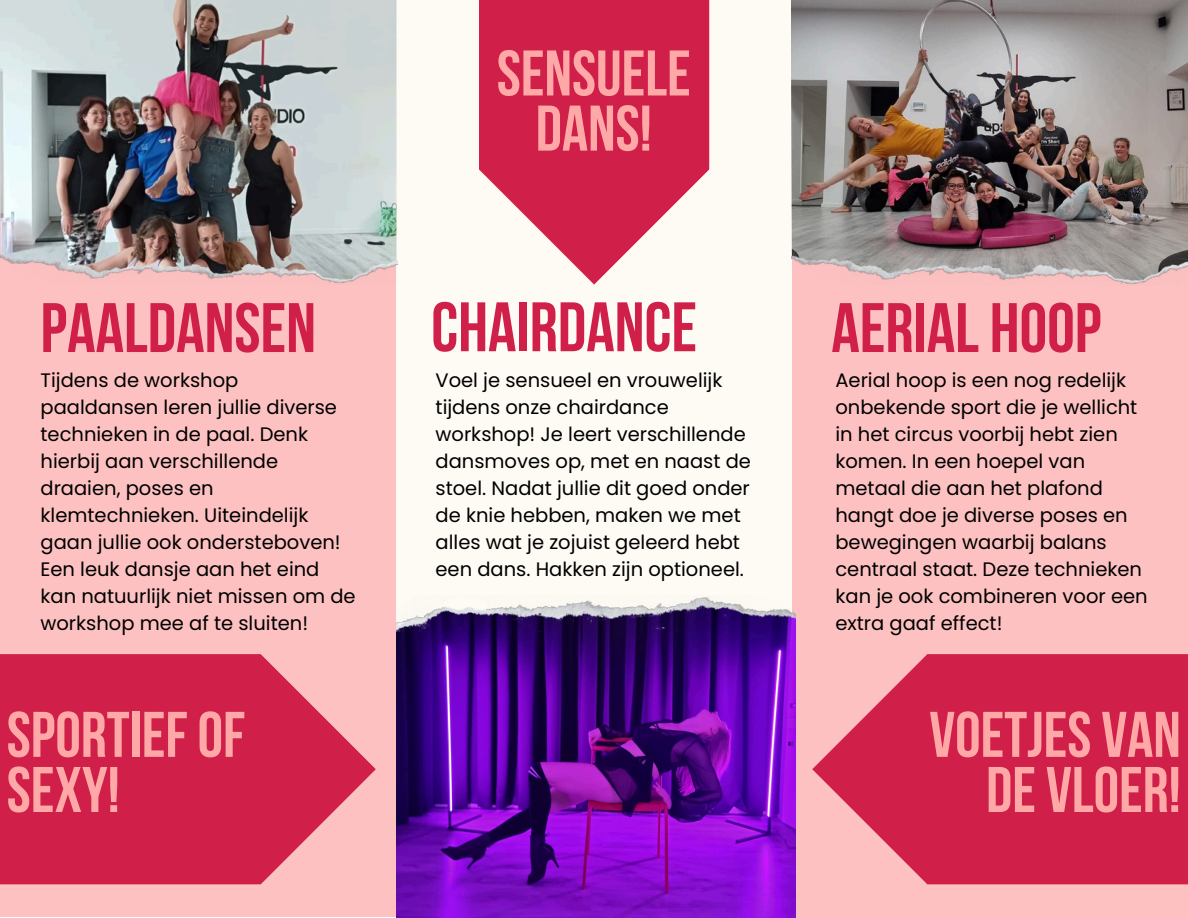
<style>
.page{position:relative;width:1188px;height:918px;background:#fff}
.page>*{position:absolute;margin:0;border:0;box-sizing:border-box;transform-origin:0 0}
.t1{font:700 69.9px "Bebas Neue";color:#d01f49}
.t2{font:700 64.35px/55.2px "Bebas Neue";color:#fea8a7}
.t3{font:19.5px/27px "Poppins";color:#000}
</style>
<div class="page">
<div style="left:396px;top:0;width:396px;height:912px;background:#fdfaf0"></div>
<div style="left:0;top:0;width:396px;height:917px;background:#fdc1c1"></div>
<div style="left:792px;top:0;width:396px;height:917px;background:#fdc1c1"></div>
<svg style="left:0;top:654px;width:376px;height:230px;fill:#d01f49"></svg>
<svg style="left:812px;top:654px;width:376px;height:230px;fill:#d01f49"></svg>
<img style="left:0;top:0;width:396px;height:258px">
<img style="left:1px;top:255px;width:396px;height:29px">
<img style="left:791px;top:0;width:397px;height:259px">
<img style="left:792px;top:256px;width:396px;height:29px">
<svg style="left:479px;top:0;width:230px;height:285px;fill:#d01f49"></svg>
<img style="left:396px;top:631px;width:400px;height:287px">
<img style="left:396px;top:597px;width:400px;height:34px">
<p class="t2" style="left:497px;top:52px;width:195px;text-align:center">SENSUELE<br>DANS!</p>
<p class="t1" style="left:41px;top:300px;width:277px">PAALDANSEN</p>
<p class="t1" style="left:431px;top:299px;width:267px">CHAIRDANCE</p>
<h1 class="t3" style="left:41px;top:367px;width:302px">Tijdens de workshop paaldansen leren jullie diverse technieken in de paal. Denk hierbij aan verschillende draaien, poses en klemtechnieken. Uiteindelijk gaan jullie ook ondersteboven!</h1>
<p class="t3" style="left:41px;top:556px;width:317px">Een leuk dansje aan het eind kan natuurlijk niet missen om de workshop mee af te sluiten!</p>
<h1 class="t3" style="left:436px;top:367px;width:317px">Voel je sensueel en vrouwelijk tijdens onze chairdance workshop! Je leert verschillende dansmoves op, met en naast de stoel. Nadat jullie dit goed onder de knie hebben, maken we met alles wat je zojuist geleerd hebt een dans. Hakken zijn optioneel.</h1>
<h1 class="t2" style="left:7px;top:713px;width:240px">SPORTIEFOF<br>SEXY!</h1>
<h1 class="t1" style="left:831px;top:300px;width:272px">AERIAL HOOP</h1>
<p class="t3" style="left:835px;top:367px;width:314px">Aerial hoop is een nog redelijk onbekende sport die je wellicht in het circus voorbij hebt zien komen. In een hoepel van metaal die aan het plafond hangt doe je diverse poses en bewegingen waarbij balans centraal staat. Deze technieken kan je ook combineren voor een extra gaaf effect!</p>
<p class="t2" style="left:929px;top:713px;width:253px;text-align:right">VOETJES VAN<br>DE VLOER!</p>
</div>
